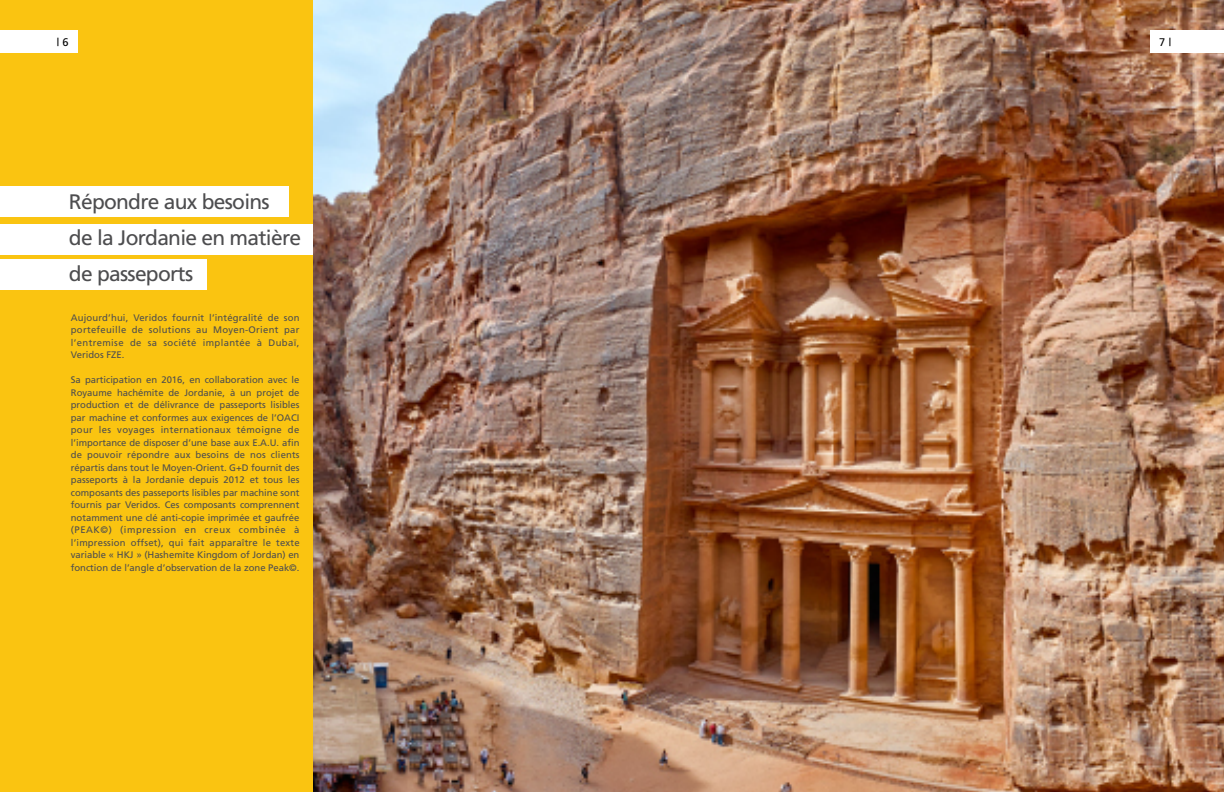
<style>
.page{position:relative;width:1224px;height:792px;background:#fff}
.page>*{position:absolute;margin:0;border:0;box-sizing:border-box;transform-origin:0 0}
.t1{font:21px/36px "Frutiger";letter-spacing:-.035em;color:#4d4d4f}
.t2{font:11.1px "Frutiger";color:#000}
.t3{font:9.5px/12.5px "Frutiger";color:#4d4d4f;text-align:justify}
</style>
<div class="page">
<img style="left:313px;top:0;width:911px;height:792px">
<div style="left:1151px;top:30px;width:73px;height:23px;background:#fff"></div>
<div style="left:0;top:0;width:313px;height:792px;background:#fac411"></div>
<div style="left:0;top:260px;width:207px;height:30px;background:#fff"></div>
<div style="left:0;top:187px;width:288px;height:30px;background:#fff"></div>
<div style="left:0;top:224px;width:313px;height:31px;background:#fff"></div>
<div style="left:0;top:30px;width:78px;height:23px;background:#fff"></div>
<p class="t2" style="left:57px;top:35px;width:14px">| 6</p>
<h1 class="t1" style="left:69px;top:183px;width:234px">Répondre aux besoins<br>de la Jordanie en matière de passeports</h1>
<p class="t3" style="left:71px;top:311px;width:230px">Aujourd’hui, Veridos fournit l’intégralité de son portefeuille de solutions au Moyen-Orient par l’entremise de sa société implantée à Dubaï, Veridos FZE.</p>
<p class="t3" style="left:71px;top:374px;width:230px">Sa participation en 2016, en collaboration avec le Royaume hachémite de Jordanie, à un projet de production et de délivrance de passeports lisibles par machine et conformes aux exigences de l’OACI pour les voyages internationaux témoigne de l’importance de disposer d’une base aux E.A.U. afin de pouvoir répondre aux besoins de nos clients répartis dans tout le Moyen-Orient. G+D fournit des passeports à la Jordanie depuis 2012 et tous les composants des passeports lisibles par machine sont fournis par Veridos. Ces composants comprennent notamment une clé anti-copie imprimée et gaufrée (PEAK©) (impression en creux combinée à l’impression offset), qui fait apparaître le texte variable « HKJ » (Hashemite Kingdom of Jordan) en fonction de l’angle d’observation de la zone Peak©.</p>
<p class="t2" style="left:1159px;top:35px;width:14px">7 |</p>
</div>
